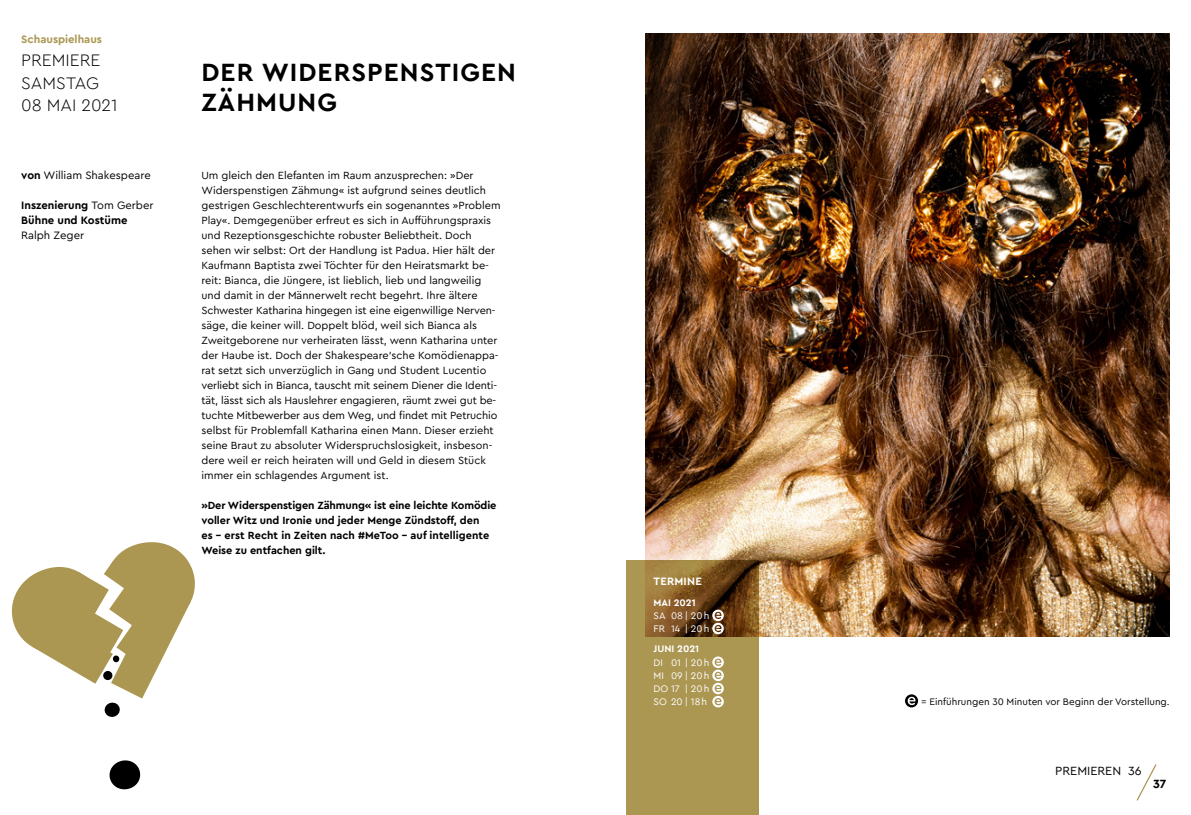
<style>
.page{position:relative;width:1191px;height:815px;background:#fff}
.page>*{position:absolute;margin:0;border:0;box-sizing:border-box;transform-origin:0 0}
.t1{font:700 26.25px/30px "Cera RLT";letter-spacing:.04em;color:#000}
.t2{font:300 17.5px/22.5px "Cera RLT";color:#000}
.t3{font:12.5px "Cera RLT";color:#000}
.t4{font:700 12.5px "Cera RLT";color:#000}
.t5{font:700 11.25px/15px "Cera RLT";color:#000}
.t6{font:11.25px "Cera RLT";color:#000}
.t7{font:700 11.25px "Cera RLT";color:#ab9652}
.t8{font:700 11.25px "Cera RLT";letter-spacing:.02em;color:#fff}
.t9{font:11px/15px "Cera RLT";color:#000}
.t10{font:700 11px/15px "Cera RLT";color:#000}
.t11{font:10px/13.1px "Cera RLT";color:#fff}
.t12{font:700 10px "Cera RLT";color:#fff}
.t13{font:9.88px "Cera RLT";color:#000}
.s1{font-weight:700}
.s2{font-weight:400}
</style>
<div class="page">
<svg style="left:1136px;top:764px;width:21px;height:37px"></svg>
<svg style="left:11px;top:542px;width:184px;height:175px"></svg>
<svg style="left:109px;top:760px;width:32px;height:30px"></svg>
<svg style="left:113px;top:655px;width:7px;height:8px"></svg>
<img style="left:645px;top:34px;width:524px;height:602px">
<svg style="left:626px;top:560px;width:132px;height:255px;background:#9d8445"></svg>
<svg style="left:712px;top:610px;width:12px;height:24px"></svg>
<svg style="left:712px;top:656px;width:12px;height:51px"></svg>
<svg style="left:905px;top:694px;width:13px;height:13px"></svg>
<p class="t7" style="left:21px;top:32px;width:82px">Schauspielhaus</p>
<h2 class="t2" style="left:21px;top:48px;width:98px">PREMIERE<br>SAMSTAG<br>08 MAI 2021</h2>
<p class="t6" style="left:21px;top:168px;width:131px"><span class="s1">von</span> William Shakespeare</p>
<p class="t5" style="left:21px;top:197px;width:134px">Inszenierung <span class="s2">Tom Gerber<br></span>Bühne und Kostüme</p>
<p class="t6" style="left:21px;top:228px;width:64px">Ralph Zeger</p>
<h1 class="t1" style="left:201px;top:56px;width:316px">DER WIDERSPENSTIGEN<br>ZÄHMUNG</h1>
<p class="t9" style="left:201px;top:167px;width:301px">Um gleich den Elefanten im Raum anzusprechen: »Der Widerspenstigen Zähmung« ist aufgrund seines deutlich gestrigen Geschlechterentwurfs ein sogenanntes »Problem Play«. Demgegenüber erfreut es sich in Aufführungspraxis und Rezeptionsgeschichte robuster Beliebtheit. Doch sehen wir selbst: Ort der Handlung ist Padua. Hier hält der Kaufmann Baptista zwei Töchter für den Heiratsmarkt be&shy;reit: Bianca, die Jüngere, ist lieblich, lieb und langweilig und damit in der Männerwelt recht begehrt. Ihre ältere Schwester Katharina hingegen ist eine eigenwillige Nerven&shy;säge, die keiner will. Doppelt blöd, weil sich Bianca als Zweitgeborene nur verheiraten lässt, wenn Katharina unter der Haube ist. Doch der Shakespeare'sche Komödienappa&shy;rat setzt sich unverzüglich in Gang und Student Lucentio verliebt sich in Bianca, tauscht mit seinem Diener die Identi&shy;tät, lässt sich als Hauslehrer engagieren, räumt zwei gut be&shy;tuchte Mitbewerber aus dem Weg, und findet mit Petruchio selbst für Problemfall Katharina einen Mann. Dieser erzieht seine Braut zu absoluter Widerspruchslosigkeit, insbeson&shy;dere weil er reich heiraten will und Geld in diesem Stück immer ein schlagendes Argument ist.</p>
<p class="t10" style="left:201px;top:497px;width:296px">»Der Widerspenstigen Zähmung« ist eine leichte Komödie voller Witz und Ironie und jeder Menge Zündstoff, den<br>es - erst Recht in Zeiten nach #MeToo - auf intelligente Weise zu entfachen gilt.</p>
<p class="t8" style="left:653px;top:574px;width:50px">TERMINE</p>
<p class="t12" style="left:653px;top:596px;width:44px">MAI 2021</p>
<p class="t11" style="left:653px;top:608px;width:57px">SA 08 | 20h<br>FR 14 | 20h</p>
<p class="t12" style="left:653px;top:642px;width:47px">JUNI 2021</p>
<p class="t11" style="left:653px;top:655px;width:57px;text-align:justify">DI 01 | 20h MI 09 | 20h DO 17 | 20h SO 20 | 18h</p>
<p class="t13" style="left:921px;top:695px;width:250px">= Einführungen 30 Minuten vor Beginn der Vorstellung.</p>
<p class="t3" style="left:1055px;top:762px;width:88px">PREMIEREN 36</p>
<p class="t4" style="left:1153px;top:776px;width:15px">37</p>
</div>
